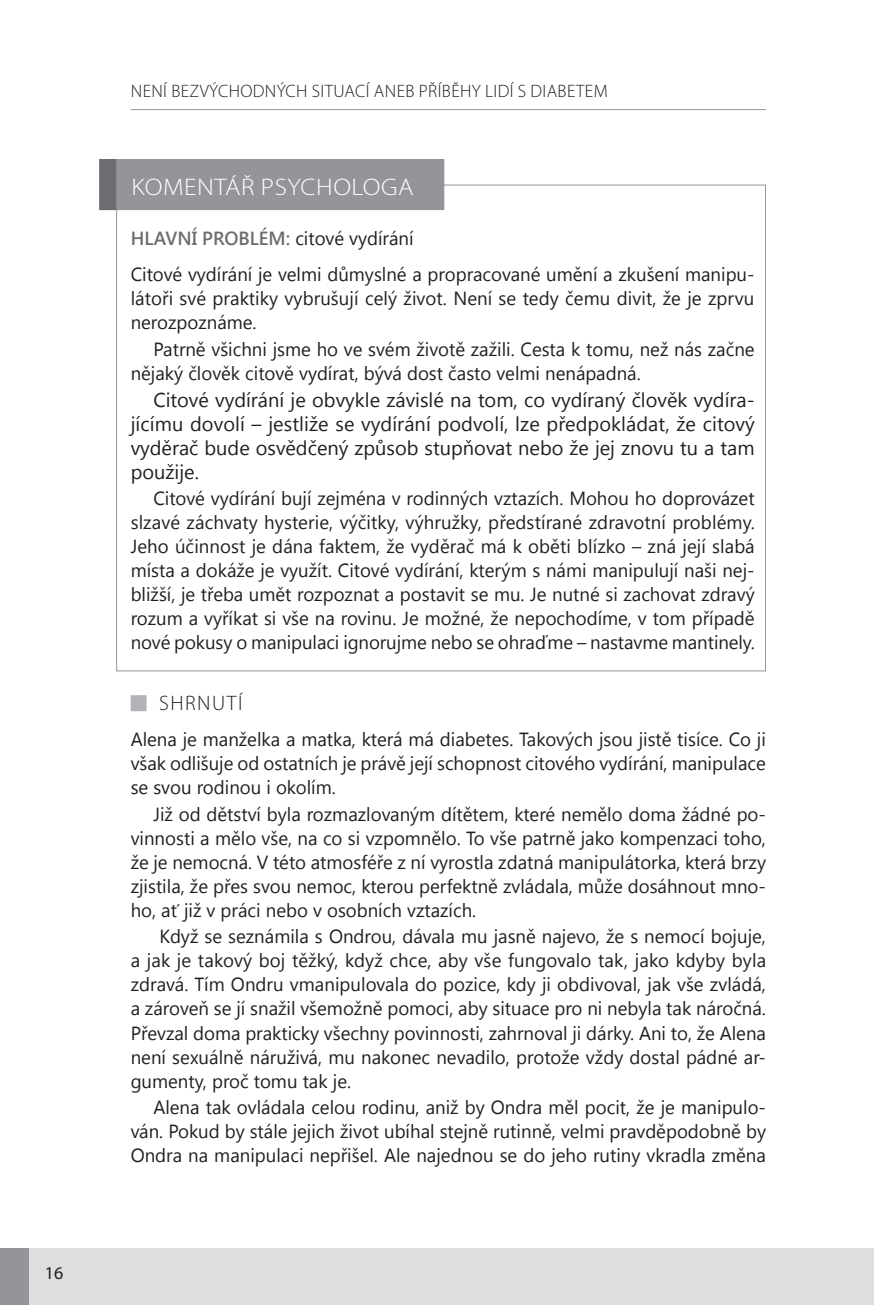
<style>
.page{position:relative;width:874px;height:1305px;background:#fff}
.page>*{position:absolute;margin:0;border:0;box-sizing:border-box;transform-origin:0 0}
.t1{font:300 24px "Myriad Pro";letter-spacing:.02em;color:#fff;scale:1.1 1}
.t2{font:300 21px "Myriad Pro";color:#231f20}
.t3{font:20px/24px "Segoe UI";color:#231f20;text-align:justify}
.t4{font:19px/24px "Segoe UI";color:#231f20;text-align:justify}
.t5{font:300 18px "Myriad Pro";letter-spacing:.02em;color:#231f20}
.t6{font:18px "Myriad Pro";color:#231f20}
.s1{font-weight:600;color:#6c6d70}
</style>
<div class="page">
<div style="left:0;top:1247px;width:873px;height:57px;background:#dddee0"></div>
<hr style="left:873px;top:1247px;width:1px;height:57px;background:#dddee0">
<hr style="left:131px;top:109px;width:635px;height:1px;background:#939598">
<div style="left:0;top:1247px;width:29px;height:57px;background:#939598"></div>
<div style="left:131px;top:695px;width:15px;height:16px;background:#b2b3b7"></div>
<div style="left:99px;top:159px;width:345px;height:51px;background:#939598"></div>
<div style="left:99px;top:159px;width:17px;height:51px;background:#6c6d70;border:2px solid #6c6d70"></div>
<p class="t6" style="left:45px;top:1261px;width:20px">16</p>
<p class="t5" style="left:131px;top:81px;width:122px">NEN Í BEZVÝCHODN</p>
<p class="t5" style="left:277px;top:81px;width:332px">ÝCH SITUACÍ AN EB PŘÍBĚHY LIDÍ S DIABETEM</p>
<p class="t1" style="left:131px;top:174px;width:131px">KOMENTÁŘ PSYCH</p>
<p class="t1" style="left:333px;top:174px;width:73px">OLOGA</p>
<p class="t4" style="left:131px;top:220px;width:625px;line-height:35.4px"><span class="s1">HLAVNÍ PROBLÉM:</span> citové vydírání<br>Citové vydírání je velmi důmyslné a propracované umění a zkušení manipu-</p>
<p class="t4" style="left:131px;top:285px;width:625px">látoři své praktiky vybrušují celý život. Není se tedy čemu divit, že je zprvu nerozpoznáme.</p>
<p class="t4" style="left:131px;top:336px;width:625px;text-indent:23px">Patrně všichni jsme ho ve svém životě zažili. Cesta k tomu, než nás začne nějaký člověk citově vydírat, bývá dost často velmi nenápadná.</p>
<p class="t3" style="left:131px;top:386px;width:625px;text-indent:23px">Citové vydírání je obvykle závislé na tom, co vydíraný člověk vydíra&shy;jícímu dovolí – jestliže se vydírání podvolí, lze předpokládat, že citový vyděrač bude osvědčený způsob stupňovat nebo že jej znovu tu a tam použije.</p>
<p class="t4" style="left:131px;top:486px;width:625px;text-indent:23px">Citové vydírání bují zejména v rodinných vztazích. Mohou ho doprovázet slzavé záchvaty hysterie, výčitky, výhružky, předstírané zdravotní problémy.<br>Jeho účinnost je dána faktem, že vyděrač má k oběti blízko – zná její slabá místa a dokáže je využít. Citové vydírání, kterým s námi manipulují naši nej&shy;bližší, je třeba umět rozpoznat a postavit se mu. Je nutné si zachovat zdravý rozum a vyříkat si vše na rovinu. Je možné, že nepochodíme, v tom případě nové pokusy o manipulaci ignorujme nebo se ohraďme – nastavme mantinely.</p>
<p class="t2" style="left:159px;top:691px;width:64px">SHRNUTÍ</p>
<p class="t4" style="left:131px;top:726px;width:636px">Alena je manželka a matka, která má diabetes. Takových jsou jistě tisíce. Co ji však odlišuje od ostatních je právě její schopnost citového vydírání, manipulace se svou rodinou i okolím.</p>
<p class="t4" style="left:131px;top:801px;width:636px;text-indent:23px">Již od dětství byla rozmazlovaným dítětem, které nemělo doma žádné po&shy;vinnosti a mělo vše, na co si vzpomnělo. To vše patrně jako kompenzaci toho, že je nemocná. V této atmosféře z ní vyrostla zdatná manipulátorka, která brzy zjistila, že přes svou nemoc, kterou perfektně zvládala, může dosáhnout mno&shy;ho, ať již v práci nebo v osobních vztazích.</p>
<p class="t4" style="left:131px;top:923px;width:637px;text-indent:29px">Když se seznámila s Ondrou, dávala mu jasně najevo, že s nemocí bojuje, a jak je takový boj těžký, když chce, aby vše fungovalo tak, jako kdyby byla zdravá. Tím Ondru vmanipulovala do pozice, kdy ji obdivoval, jak vše zvládá, a zároveň se jí snažil všemožně pomoci, aby situace pro ni nebyla tak náročná.<br>Převzal doma prakticky všechny povinnosti, zahrnoval ji dárky. Ani to, že Alena není sexuálně náruživá, mu nakonec nevadilo, protože vždy dostal pádné ar&shy;gumenty, proč tomu tak je.</p>
<p class="t4" style="left:131px;top:1094px;width:636px;text-indent:23px">Alena tak ovládala celou rodinu, aniž by Ondra měl pocit, že je manipulo&shy;ván. Pokud by stále jejich život ubíhal stejně rutinně, velmi pravděpodobně by Ondra na manipulaci nepřišel. Ale najednou se do jeho rutiny vkradla změna</p>
</div>
